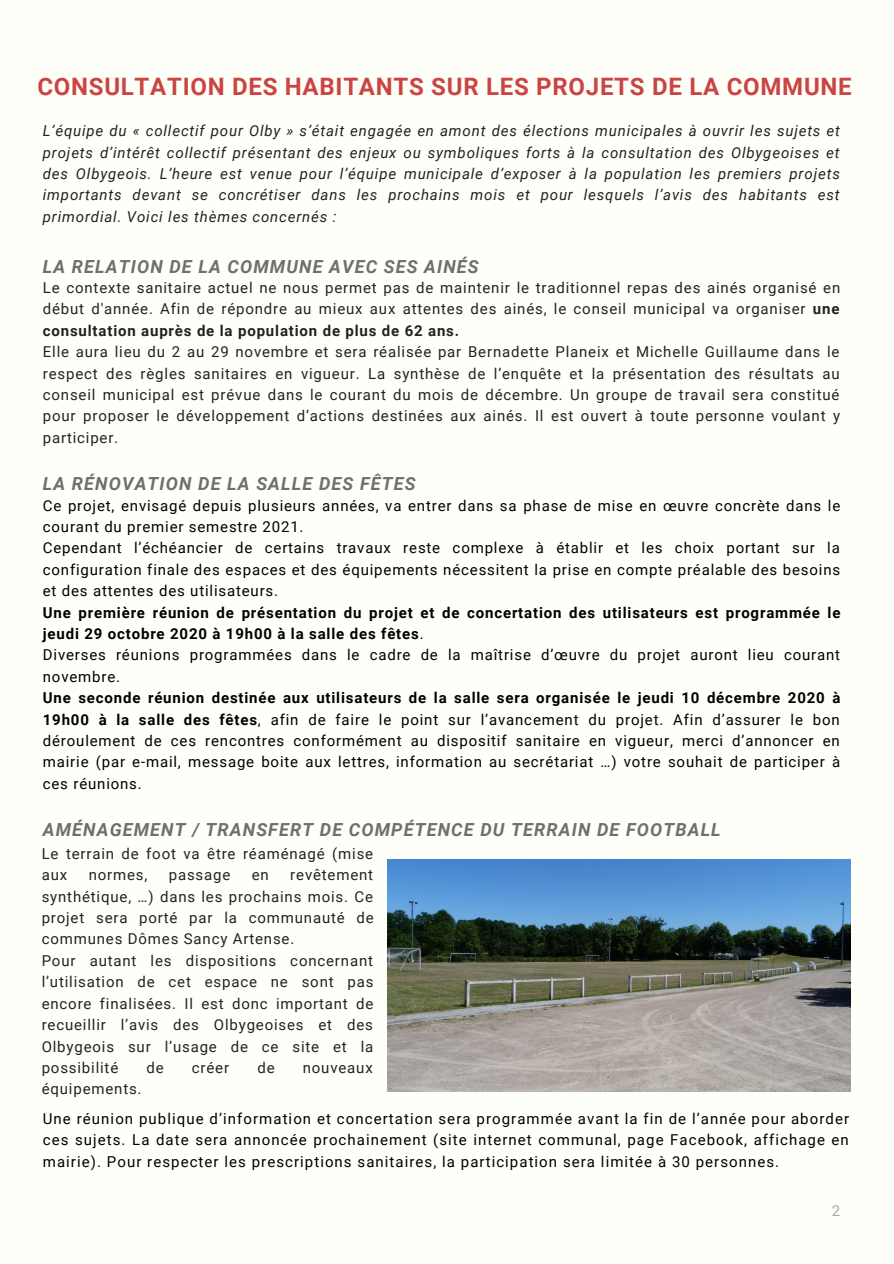
<style>
.page{position:relative;width:894px;height:1264px;background:#fff}
.page>*{position:absolute;margin:0;border:0;box-sizing:border-box;transform-origin:0 0}
.t1{font:700 24px "Roboto";letter-spacing:.03em;color:#cb4444}
.t2{font:italic 700 18px "Roboto";letter-spacing:.06em;color:#6f6f6f}
.t3{font:15px/21.5px "Roboto";letter-spacing:.055em;color:#222;text-align:justify}
.t4{font:15px/21.5px "Roboto";letter-spacing:.055em;color:#000;text-align:justify}
.t5{font:italic 15px/21.5px "Roboto";letter-spacing:.055em;color:#222;text-align:justify}
.t6{font:700 15px/21.5px "Roboto";letter-spacing:.055em;color:#000}
.t7{font:15px "Roboto";color:#aba7ac}
.s1{font-weight:700}
.s2{font-weight:400}
</style>
<div class="page">
<div style="left:0;top:0;width:893px;height:1263px;background:#fffff9"></div>
<img style="left:387px;top:859px;width:463px;height:232px">
<h1 class="t1" style="left:37px;top:72px;width:815px">CONSULTATION DES HABITANTS SUR LES PROJETS DE LA COMMUNE</h1>
<p class="t5" style="left:43px;top:120px;width:798px">L’équipe du « collectif pour Olby » s’était engagée en amont des élections municipales à ouvrir les sujets et projets d’intérêt collectif présentant des enjeux ou symboliques forts à la consultation des Olbygeoises et des Olbygeois. L’heure est venue pour l’équipe municipale d’exposer à la population les premiers projets importants devant se concrétiser dans les prochains mois et pour lesquels l’avis des habitants est primordial. Voici les thèmes concernés :</p>
<p class="t2" style="left:43px;top:256px;width:437px">LA RELATION DE LA COMMUNE AVEC SES AINÉS</p>
<p class="t3" style="left:43px;top:277px;width:798px">Le contexte sanitaire actuel ne nous permet pas de maintenir le traditionnel repas des ainés organisé en début d'année. Afin de répondre au mieux aux attentes des ainés, le conseil municipal va organiser <span class="s1">une consultation auprès de la population de plus de 62 ans.</span></p>
<p class="t3" style="left:43px;top:341px;width:798px">Elle aura lieu du 2 au 29 novembre et sera réalisée par Bernadette Planeix et Michelle Guillaume dans le respect des règles sanitaires en vigueur. La synthèse de l’enquête et la présentation des résultats au conseil municipal est prévue dans le courant du mois de décembre. Un groupe de travail sera constitué pour proposer le développement d’actions destinées aux ainés. Il est ouvert à toute personne voulant y participer.</p>
<p class="t2" style="left:43px;top:473px;width:374px">LA RÉNOVATION DE LA SALLE DES FÊTES</p>
<p class="t4" style="left:43px;top:495px;width:798px;text-align:left">Ce projet, envisagé depuis plusieurs années, va entrer dans sa phase de mise en œuvre concrète dans le courant du premier semestre 2021.<br>Cependant l’échéancier de certains travaux reste complexe à établir et les choix portant sur la configuration finale des espaces et des équipements nécessitent la prise en compte préalable des besoins et des attentes des utilisateurs.</p>
<p class="t6" style="left:43px;top:602px;width:799px">Une première réunion de présentation du projet et de concertation des utilisateurs est programmée le jeudi 29 octobre 2020 à 19h00 à la salle des fêtes<span class="s2">.<br>Diverses réunions programmées dans le cadre de la maîtrise d’œuvre du projet auront lieu courant novembre.</span></p>
<p class="t4" style="left:43px;top:687px;width:798px"><span class="s1">Une seconde réunion destinée aux utilisateurs de la salle sera organisée le jeudi 10 décembre 2020 à 19h00 à la salle des fêtes</span>, afin de faire le point sur l’avancement du projet. Afin d’assurer le bon déroulement de ces rencontres conformément au dispositif sanitaire en vigueur, merci d’annoncer en mairie (par e-mail, message boite aux lettres, information au secrétariat …) votre souhait de participer à ces réunions.</p>
<p class="t2" style="left:43px;top:819px;width:679px">AMÉNAGEMENT / TRANSFERT DE COMPÉTENCE DU TERRAIN DE FOOTBALL</p>
<p class="t3" style="left:42px;top:843px;width:333px">Le terrain de foot va être réaménagé (mise aux</p>
<p class="t3" style="left:42px;top:864px;width:333px;text-align:left;text-indent:248px">revêtement synthétique, …) dans les prochains mois. Ce projet sera porté par la communauté de communes Dômes Sancy Artense.<br>Pour autant les dispositions concernant l’utilisation de cet espace ne sont pas encore finalisées. Il est donc important de recueillir l’avis des Olbygeoises et des Olbygeois sur l’usage de ce site et la possibilité</p>
<p class="t3" style="left:89px;top:864px;width:60px">normes,</p>
<p class="t3" style="left:169px;top:864px;width:63px">passage</p>
<p class="t3" style="left:252px;top:864px;width:19px">en</p>
<p class="t3" style="left:146px;top:1057px;width:19px">de</p>
<p class="t3" style="left:192px;top:1057px;width:39px">créer</p>
<p class="t3" style="left:257px;top:1057px;width:19px">de</p>
<p class="t3" style="left:303px;top:1057px;width:71px">nouveaux</p>
<p class="t3" style="left:42px;top:1078px;width:101px">équipements.</p>
<p class="t4" style="left:43px;top:1107px;width:807px">Une réunion publique d’information et concertation sera programmée avant la fin de l’année pour aborder ces sujets. La date sera annoncée prochainement (site internet communal, page Facebook, affichage en mairie). Pour respecter les prescriptions sanitaires, la participation sera limitée à 30 personnes.</p>
<p class="t7" style="left:831px;top:1201px;width:10px">2</p>
</div>
